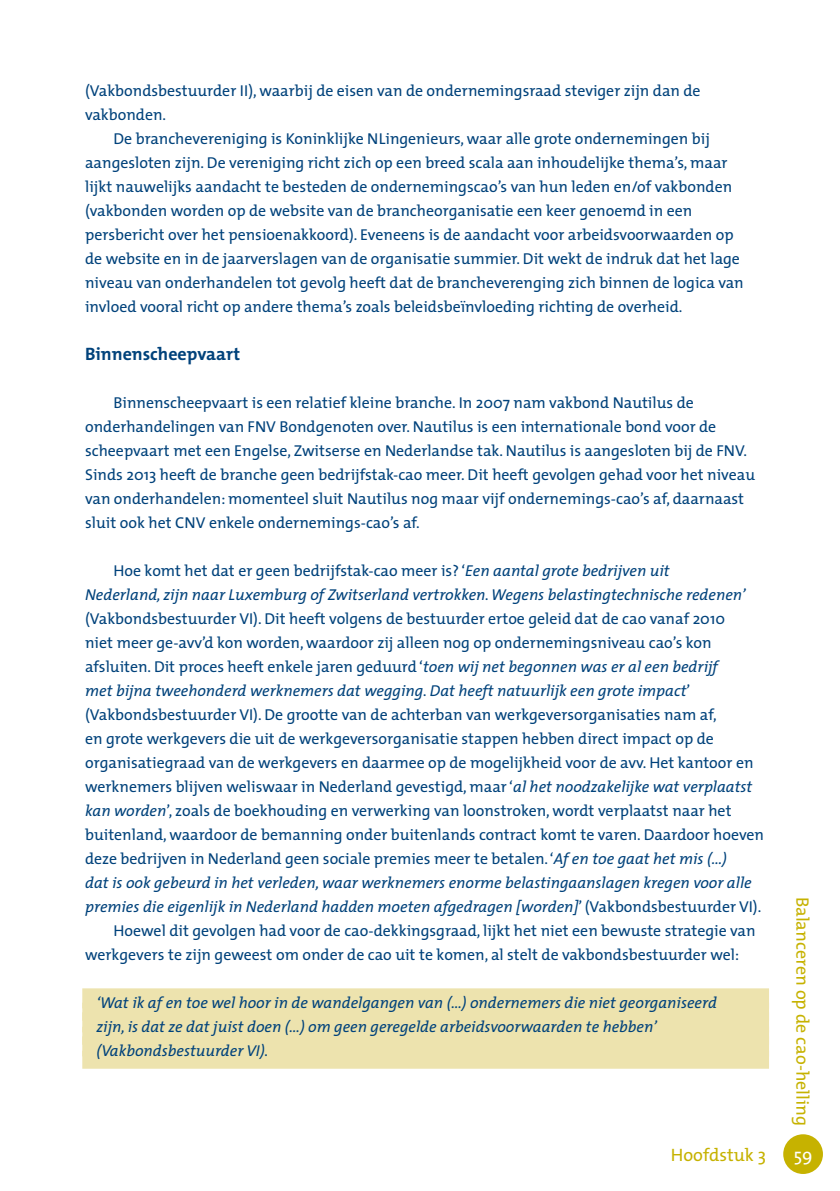
<style>
.page{position:relative;width:840px;height:1191px;background:#fff}
.page>*{position:absolute;margin:0;border:0;box-sizing:border-box;transform-origin:0 0}
.t1{font:18px "The Mix";color:#c6b200}
.t2{font:700 18px "The Mix";color:#00427b}
.t3{font:18px "The Mix";color:#fff}
.t4{font:15.8px/24px "The Mix";color:#00427b}
.t5{font:italic 15.8px/24px "The Mix";color:#00427b}
.s1{font-style:normal}
.s2{font-style:italic}
</style>
<div class="page">
<div style="left:782px;top:1134px;width:40px;height:40px;background:#c6b200;border-radius:50%"></div>
<div style="left:82px;top:988px;width:686px;height:20px;background:#ede3ae"></div>
<div style="left:82px;top:1002px;width:686px;height:18px;background:#ede3ae"></div>
<div style="left:82px;top:1012px;width:686px;height:20px;background:#ede3ae"></div>
<div style="left:82px;top:1026px;width:686px;height:18px;background:#ede3ae"></div>
<div style="left:82px;top:1036px;width:686px;height:20px;background:#ede3ae"></div>
<div style="left:82px;top:1050px;width:686px;height:18px;background:#ede3ae"></div>
<p class="t4" style="left:85px;top:78px;width:616px">(Vakbondsbestuurder II), waarbij de eisen van de ondernemingsraad steviger zijn dan de vakbonden.</p>
<p class="t4" style="left:85px;top:126px;width:659px;text-indent:28px">De branchevereniging is Koninklijke NLingenieurs, waar alle grote ondernemingen bij aangesloten zijn. De vereniging richt zich op een breed scala aan inhoudelijke thema’s, maar lijkt nauwelijks aandacht te besteden de ondernemingscao’s van hun leden en/of vakbonden (vakbonden worden op de website van de brancheorganisatie een keer genoemd in een persbericht over het pensioenakkoord). Eveneens is de aandacht voor arbeidsvoorwaarden op de website en in de jaarverslagen van de organisatie summier. Dit wekt de indruk dat het lage niveau van onderhandelen tot gevolg heeft dat de brancheverenging zich binnen de logica van invloed vooral richt op andere thema’s zoals beleidsbeïnvloeding richting de overheid.</p>
<p class="t2" style="left:85px;top:339px;width:156px">Binnenscheepvaart</p>
<p class="t4" style="left:85px;top:390px;width:671px;text-indent:28px">Binnenscheepvaart is een relatief kleine branche. In 2007 nam vakbond Nautilus de onderhandelingen van FNV Bondgenoten over. Nautilus is een internationale bond voor de scheepvaart met een Engelse, Zwitserse en Nederlandse tak. Nautilus is aangesloten bij de FNV.<br>Sinds 2013 heeft de branche geen bedrijfstak-cao meer. Dit heeft gevolgen gehad voor het niveau van onderhandelen: momenteel sluit Nautilus nog maar vijf ondernemings-cao’s af, daarnaast sluit ook het CNV enkele ondernemings-cao’s af.</p>
<p class="t5" style="left:85px;top:558px;width:661px;text-indent:28px"><span class="s1">Hoe komt het dat er geen bedrijfstak-cao meer is? ‘</span>Een aantal grote bedrijven uit<br>Nederland, zijn naar Luxemburg of Zwitserland vertrokken. Wegens belastingtechnische redenen’</p>
<p class="t4" style="left:85px;top:606px;width:641px">(Vakbondsbestuurder VI). Dit heeft volgens de bestuurder ertoe geleid dat de cao vanaf 2010</p>
<p class="t4" style="left:85px;top:630px;width:627px">niet meer ge-avv’d kon worden, waardoor zij alleen nog op ondernemingsniveau cao’s kon</p>
<p class="t4" style="left:85px;top:654px;width:634px">afsluiten. Dit proces heeft enkele jaren geduurd ‘<span class="s2">toen wij net begonnen was er al een bedrijf</span></p>
<p class="t5" style="left:85px;top:678px;width:606px">met bijna tweehonderd werknemers dat wegging. Dat heeft natuurlijk een grote impact<span class="s1">’</span></p>
<p class="t4" style="left:85px;top:702px;width:632px">(Vakbondsbestuurder VI). De grootte van de achterban van werkgeversorganisaties nam af,</p>
<p class="t4" style="left:85px;top:726px;width:630px">en grote werkgevers die uit de werkgeversorganisatie stappen hebben direct impact op de</p>
<p class="t4" style="left:85px;top:750px;width:669px">organisatiegraad van de werkgevers en daarmee op de mogelijkheid voor de avv. Het kantoor en</p>
<p class="t4" style="left:85px;top:774px;width:668px">werknemers blijven weliswaar in Nederland gevestigd, maar ‘<span class="s2">al het noodzakelijke wat verplaatst</span></p>
<p class="t4" style="left:85px;top:798px;width:647px"><span class="s2">kan worden</span>’, zoals de boekhouding en verwerking van loonstroken, wordt verplaatst naar het</p>
<p class="t4" style="left:85px;top:822px;width:680px">buitenland, waardoor de bemanning onder buitenlands contract komt te varen. Daardoor hoeven</p>
<p class="t4" style="left:85px;top:846px;width:643px">deze bedrijven in Nederland geen sociale premies meer te betalen. ‘<span class="s2">Af en toe gaat het mis (…)</span></p>
<p class="t5" style="left:85px;top:870px;width:667px">dat is ook gebeurd in het verleden, waar werknemers enorme belastingaanslagen kregen voor alle</p>
<p class="t5" style="left:85px;top:894px;width:677px">premies die eigenlijk in Nederland hadden moeten afgedragen [worden]<span class="s1">’ (Vakbondsbestuurder VI).</span></p>
<p class="t4" style="left:113px;top:918px;width:643px">Hoewel dit gevolgen had voor de cao-dekkingsgraad, lijkt het niet een bewuste strategie van</p>
<p class="t4" style="left:85px;top:942px;width:655px">werkgevers te zijn geweest om onder de cao uit te komen, al stelt de vakbondsbestuurder wel:</p>
<p class="t5" style="left:96px;top:990px;width:621px">‘Wat ik af en toe wel hoor in de wandelgangen van (…) ondernemers die niet georganiseerd zijn, is dat ze dat juist doen (…) om geen geregelde arbeidsvoorwaarden te hebben’ (Vakbondsbestuurder VI).</p>
<p class="t1" style="left:817px;top:896px;width:231px;rotate:90deg">Balanceren op de cao-helling</p>
<p class="t1" style="left:670px;top:1139px;width:97px">Hoofdstuk 3</p>
<p class="t3" style="left:793px;top:1139px;width:20px">59</p>
</div>
